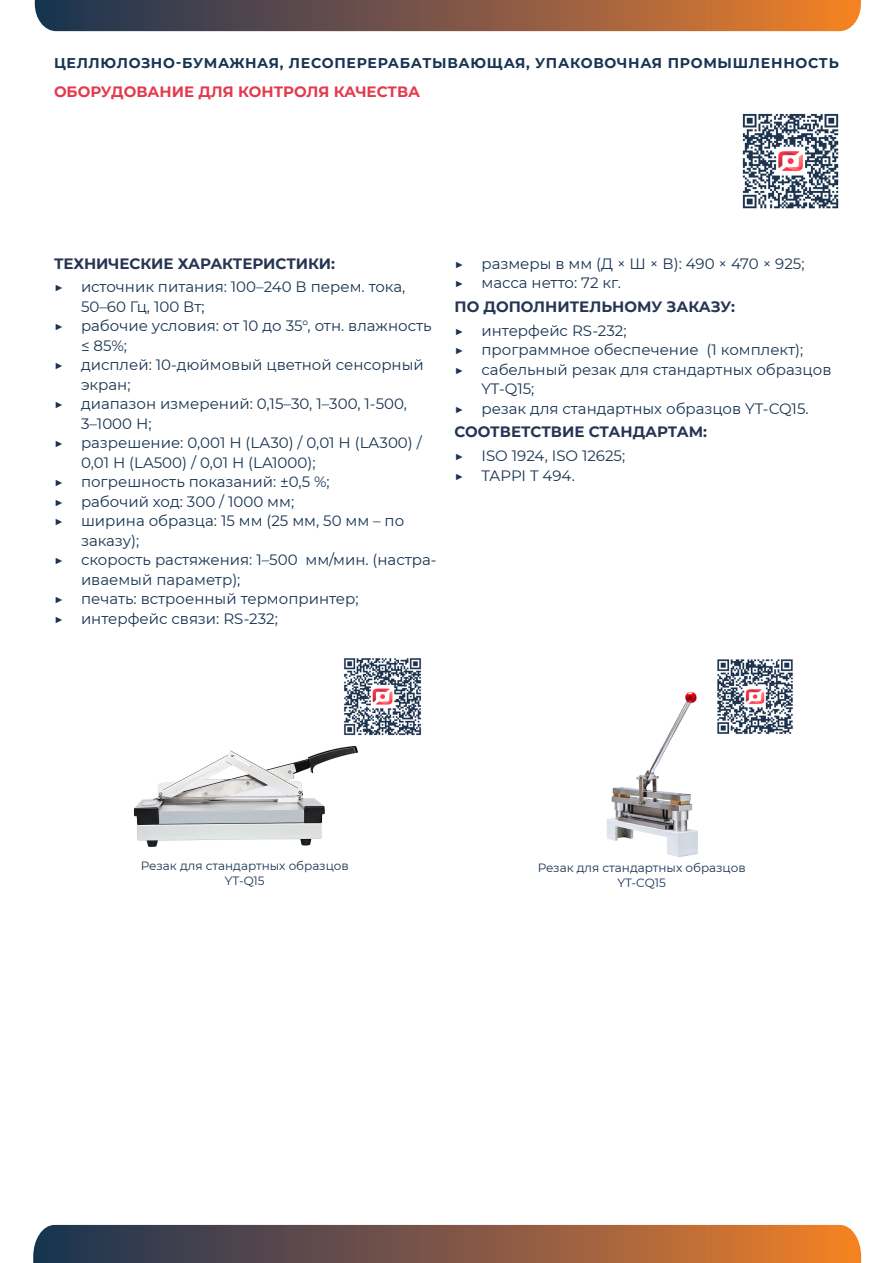
<style>
.page{position:relative;width:893px;height:1263px;background:#fff}
.page>*{position:absolute;margin:0;border:0;box-sizing:border-box;transform-origin:0 0}
.t1{font:15px/19.5px "Montserrat";color:#183452}
.Paragraph_Style_6{font:700 15px "Montserrat";color:#253552}
.t2{font:700 15px "Montserrat";color:#e43a4e}
.Paragraph_Style_8{font:700 15px "Montserrat";color:#253552}
.t3{font:700 14.1px "Montserrat";letter-spacing:.05em;color:#183452}
.Paragraph_Style_6-2{font:12px/15px "Montserrat";color:#183452;text-align:center}
</style>
<div class="page">
<svg style="left:33px;top:1225px;width:828px;height:38px;background:#825944"></svg>
<svg style="left:35px;top:0;width:826px;height:31px;background:#825944"></svg>
<img style="left:742px;top:113px;width:97px;height:96px">
<img style="left:134px;top:745px;width:224px;height:102px">
<img style="left:607px;top:691px;width:91px;height:166px">
<img style="left:344px;top:658px;width:78px;height:78px">
<img style="left:717px;top:659px;width:76px;height:75px">
<p class="t3" style="left:54px;top:52px;width:786px">ЦЕЛЛЮЛОЗНО-БУМАЖНАЯ, ЛЕСОПЕРЕРАБАТЫВАЮЩАЯ, УПАКОВОЧНАЯ ПРОМЫШЛЕННОСТЬ</p>
<p class="t2" style="left:54px;top:81px;width:368px">ОБОРУДОВАНИЕ ДЛЯ КОНТРОЛЯ КАЧЕСТВА</p>
<p class="Paragraph_Style_6" style="left:54px;top:252px;width:283px">ТЕХНИЧЕСКИЕ ХАРАКТЕРИСТИКИ:</p>
<p class="t1" style="left:81px;top:277px;width:326px;text-indent:-27px">▶ источник питания: 100–240 В перем. тока,<br>50–60 Гц, 100 Вт;</p>
<p class="t1" style="left:81px;top:316px;width:352px;text-indent:-27px">▶ рабочие условия: от 10 до 35°, отн. влажность ≤ 85%;</p>
<p class="t1" style="left:81px;top:355px;width:344px;text-indent:-27px">▶ дисплей: 10-дюймовый цветной сенсорный экран;</p>
<p class="t1" style="left:81px;top:394px;width:328px;text-indent:-27px">▶ диапазон измерений: 0,15–30, 1–300, 1-500,<br>3–1000 Н;</p>
<p class="t1" style="left:81px;top:433px;width:342px;text-indent:-27px">▶ разрешение: 0,001 Н (LA30) / 0,01 Н (LA300) /<br>0,01 Н (LA500) / 0,01 Н (LA1000);</p>
<p class="t1" style="left:54px;top:472px;width:277px">▶ погрешность показаний: ±0,5 %;</p>
<p class="t1" style="left:54px;top:491px;width:242px">▶ рабочий ход: 300 / 1000 мм;</p>
<p class="t1" style="left:81px;top:511px;width:325px;text-indent:-27px">▶ ширина образца: 15 мм (25 мм, 50 мм – по заказу);</p>
<p class="t1" style="left:81px;top:550px;width:357px;text-indent:-27px">▶ скорость растяжения: 1–500 мм/мин. (настра&shy;иваемый параметр);</p>
<p class="t1" style="left:54px;top:589px;width:306px">▶ печать: встроенный термопринтер;</p>
<p class="t1" style="left:54px;top:608px;width:225px">▶ интерфейс связи: RS-232;</p>
<p class="t1" style="left:454px;top:253px;width:351px">▶ размеры в мм (Д × Ш × В): 490 × 470 × 925;</p>
<p class="t1" style="left:454px;top:272px;width:168px">▶ масса нетто: 72 кг.</p>
<p class="Paragraph_Style_6" style="left:454px;top:296px;width:282px">ПО ДОПОЛНИТЕЛЬНОМУ ЗАКАЗУ:</p>
<p class="t1" style="left:454px;top:320px;width:173px">▶ интерфейс RS-232;</p>
<p class="t1" style="left:454px;top:339px;width:350px">▶ программное обеспечение (1 комплект);</p>
<p class="t1" style="left:481px;top:359px;width:352px;text-indent:-27px">▶ сабельный резак для стандартных образцов<br>YT-Q15;</p>
<p class="t1" style="left:454px;top:398px;width:356px">▶ резак для стандартных образцов YT-СQ15.</p>
<p class="Paragraph_Style_8" style="left:454px;top:421px;width:254px">СООТВЕТСТВИЕ СТАНДАРТАМ:</p>
<p class="t1" style="left:454px;top:445px;width:172px">▶ ISO 1924, ISO 12625;</p>
<p class="t1" style="left:454px;top:465px;width:122px">▶ TAPPI T 494.</p>
<p class="Paragraph_Style_6-2" style="left:141px;top:858px;width:209px">Резак для стандартных образцов<br>YT-Q15</p>
<p class="Paragraph_Style_6-2" style="left:538px;top:859px;width:209px">Резак для стандартных образцов<br>YT-CQ15</p>
</div>
